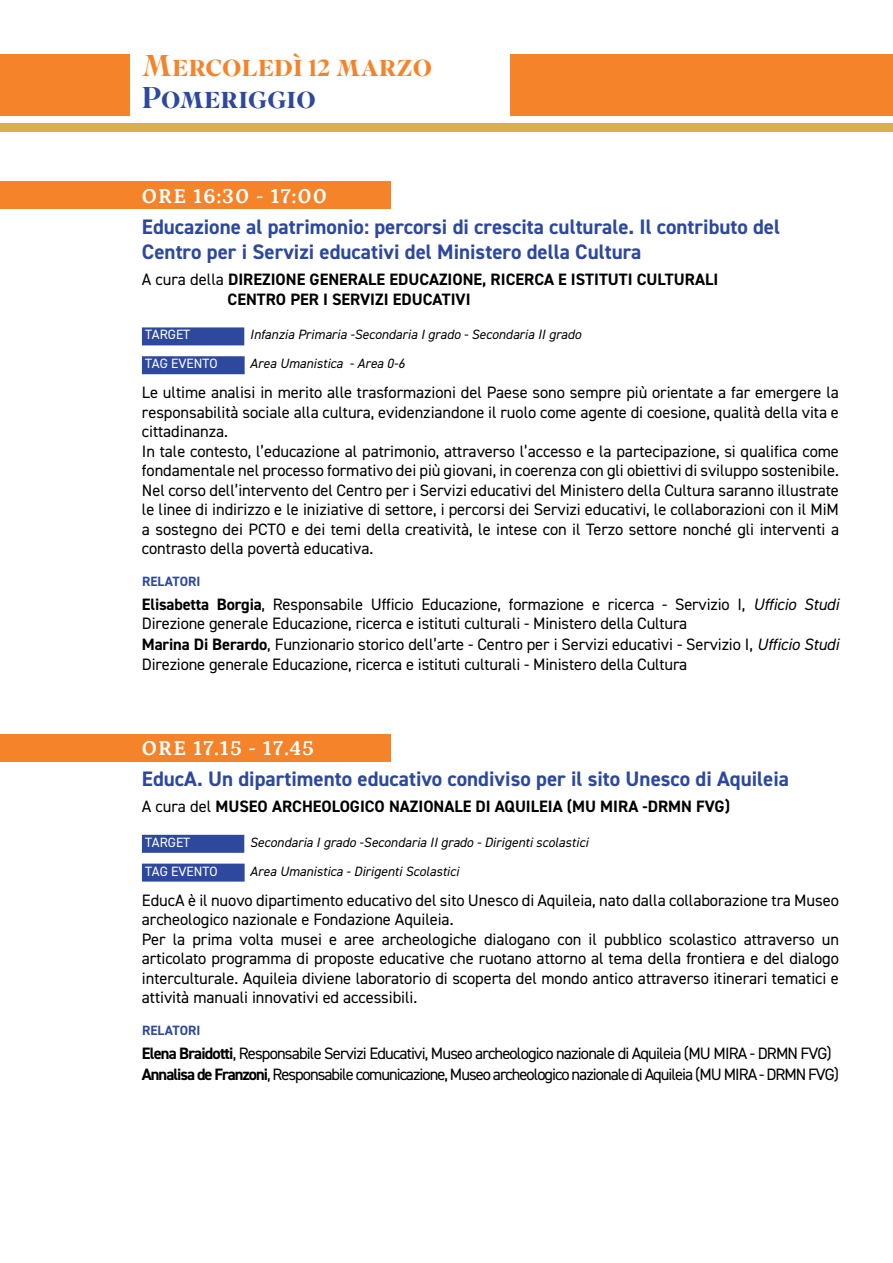
<style>
.page{position:relative;width:893px;height:1263px;background:#fff}
.page>*{position:absolute;margin:0;border:0;box-sizing:border-box;transform-origin:0 0}
.sala_aRANCIO{font:500 30px "Superior Title";color:#f5832a}
.sala_aRANCIO-2{font:500 30px "Superior Title";color:#2d489d}
.orario{font:700 21px/25.2px "DIN2014";color:#2d489d}
.orario-2{font:700 21px "Petrona";letter-spacing:.05em;color:#fff}
.paragrafo{font:16.5px/19.5px "DIN2014";letter-spacing:-.005em;color:#000;text-align:justify}
.istituto_sigla{font:16.5px/19.5px "DIN2014";letter-spacing:-.01em;color:#000}
.t1{font:700 16.5px/19.8px "DIN2014";color:#000}
.istituto_sigla-2{font:16.5px "DIN2014";letter-spacing:-.06em;color:#000}
.istituto_sigla-3{font:16.5px "DIN2014";letter-spacing:-.05em;color:#000}
.t2{font:italic 13.5px "DIN2014";color:#000}
.t3{font:13.5px "DIN2014";color:#fff}
.intervengono{font:700 13.5px "DIN2014";letter-spacing:.005em;color:#2d489d}
.s1{font-weight:400}
.s2{font-weight:700}
.s3{font-style:italic}
</style>
<div class="page">
<div style="left:0;top:735px;width:390px;height:27px;background:#f5832a"></div>
<div style="left:0;top:182px;width:390px;height:27px;background:#f5832a"></div>
<div style="left:142px;top:327px;width:102px;height:18px;background:#2d489d"></div>
<div style="left:142px;top:356px;width:103px;height:18px;background:#2d489d"></div>
<div style="left:142px;top:835px;width:102px;height:18px;background:#2d489d"></div>
<div style="left:142px;top:864px;width:103px;height:18px;background:#2d489d"></div>
<div style="left:0;top:54px;width:130px;height:61px;background:#f5832a"></div>
<div style="left:511px;top:54px;width:382px;height:61px;background:#f5832a"></div>
<div style="left:0;top:123px;width:893px;height:9px;background:#d8b04e"></div>
<p class="sala_aRANCIO" style="left:142px;top:48px;width:292px">Mercoledì 12 marzo</p>
<p class="sala_aRANCIO-2" style="left:142px;top:79px;width:175px">Pomeriggio</p>
<p class="orario-2" style="left:142px;top:179px;width:187px">ORE 16:30 - 17:00</p>
<p class="orario" style="left:142px;top:214px;width:640px">Educazione al patrimonio: percorsi di crescita culturale. Il contributo del<br>Centro per i Servizi educativi del Ministero della Cultura</p>
<p class="t1" style="left:228px;top:269px;width:492px;text-indent:-86px"><span class="s1">A cura della</span> DIREZIONE GENERALE EDUCAZIONE, RICERCA E ISTITUTI CULTURALI<br>CENTRO PER I SERVIZI EDUCATIVI</p>
<p class="t3" style="left:145px;top:326px;width:46px">TARGET</p>
<p class="t2" style="left:250px;top:326px;width:333px">Infanzia Primaria -Secondaria I grado - Secondaria II grado</p>
<p class="t3" style="left:145px;top:355px;width:74px">TAG EVENTO</p>
<p class="t2" style="left:250px;top:355px;width:156px">Area Umanistica - Area 0-6</p>
<p class="paragrafo" style="left:142px;top:382px;width:699px">Le ultime analisi in merito alle trasformazioni del Paese sono sempre più orientate a far emergere la responsabilità sociale alla cultura, evidenziandone il ruolo come agente di coesione, qualità della vita e cittadinanza.</p>
<p class="paragrafo" style="left:142px;top:441px;width:699px">In tale contesto, l’educazione al patrimonio, attraverso l’accesso e la partecipazione, si qualifica come fondamentale nel processo formativo dei più giovani, in coerenza con gli obiettivi di sviluppo sostenibile.</p>
<p class="paragrafo" style="left:142px;top:480px;width:699px">Nel corso dell’intervento del Centro per i Servizi educativi del Ministero della Cultura saranno illustrate le linee di indirizzo e le iniziative di settore, i percorsi dei Servizi educativi, le collaborazioni con il MiM a sostegno dei PCTO e dei temi della creatività, le intese con il Terzo settore nonché gli interventi a contrasto della povertà educativa.</p>
<p class="intervengono" style="left:142px;top:572px;width:60px">RELATORI</p>
<p class="istituto_sigla" style="left:142px;top:594px;width:698px"><span class="s2">Elisabetta Borgia</span>, Responsabile Ufficio Educazione, formazione e ricerca - Servizio I, <span class="s3">Ufficio Studi<br></span>Direzione generale Educazione, ricerca e istituti culturali - Ministero della Cultura</p>
<p class="istituto_sigla" style="left:142px;top:634px;width:698px"><span class="s2">Marina Di Berardo</span>, Funzionario storico dell’arte - Centro per i Servizi educativi - Servizio I, <span class="s3">Ufficio Studi<br></span>Direzione generale Educazione, ricerca e istituti culturali - Ministero della Cultura</p>
<p class="orario-2" style="left:142px;top:731px;width:174px">ORE 17.15 - 17.45</p>
<p class="orario" style="left:142px;top:766px;width:649px">EducA. Un dipartimento educativo condiviso per il sito Unesco di Aquileia</p>
<p class="t1" style="left:142px;top:796px;width:589px"><span class="s1">A cura del</span> MUSEO ARCHEOLOGICO NAZIONALE DI AQUILEIA (MU MIRA -DRMN FVG)</p>
<p class="t3" style="left:145px;top:834px;width:46px">TARGET</p>
<p class="t2" style="left:250px;top:834px;width:340px">Secondaria I grado -Secondaria II grado - Dirigenti scolastici</p>
<p class="t3" style="left:145px;top:862px;width:74px">TAG EVENTO</p>
<p class="t2" style="left:250px;top:862px;width:211px">Area Umanistica - Dirigenti Scolastici</p>
<p class="paragrafo" style="left:142px;top:890px;width:698px">EducA è il nuovo dipartimento educativo del sito Unesco di Aquileia, nato dalla collaborazione tra Museo archeologico nazionale e Fondazione Aquileia.</p>
<p class="paragrafo" style="left:142px;top:929px;width:699px">Per la prima volta musei e aree archeologiche dialogano con il pubblico scolastico attraverso un articolato programma di proposte educative che ruotano attorno al tema della frontiera e del dialogo interculturale. Aquileia diviene laboratorio di scoperta del mondo antico attraverso itinerari tematici e attività manuali innovativi ed accessibili.</p>
<p class="intervengono" style="left:142px;top:1021px;width:60px">RELATORI</p>
<p class="istituto_sigla-3" style="left:142px;top:1043px;width:691px"><span class="s2">Elena Braidotti</span>, Responsabile Servizi Educativi, Museo archeologico nazionale di Aquileia (MU MIRA - DRMN FVG)</p>
<p class="istituto_sigla-2" style="left:142px;top:1064px;width:698px"><span class="s2">Annalisa de Franzoni</span>, Responsabile comunicazione, Museo archeologico nazionale di Aquileia (MU MIRA - DRMN FVG)</p>
</div>
